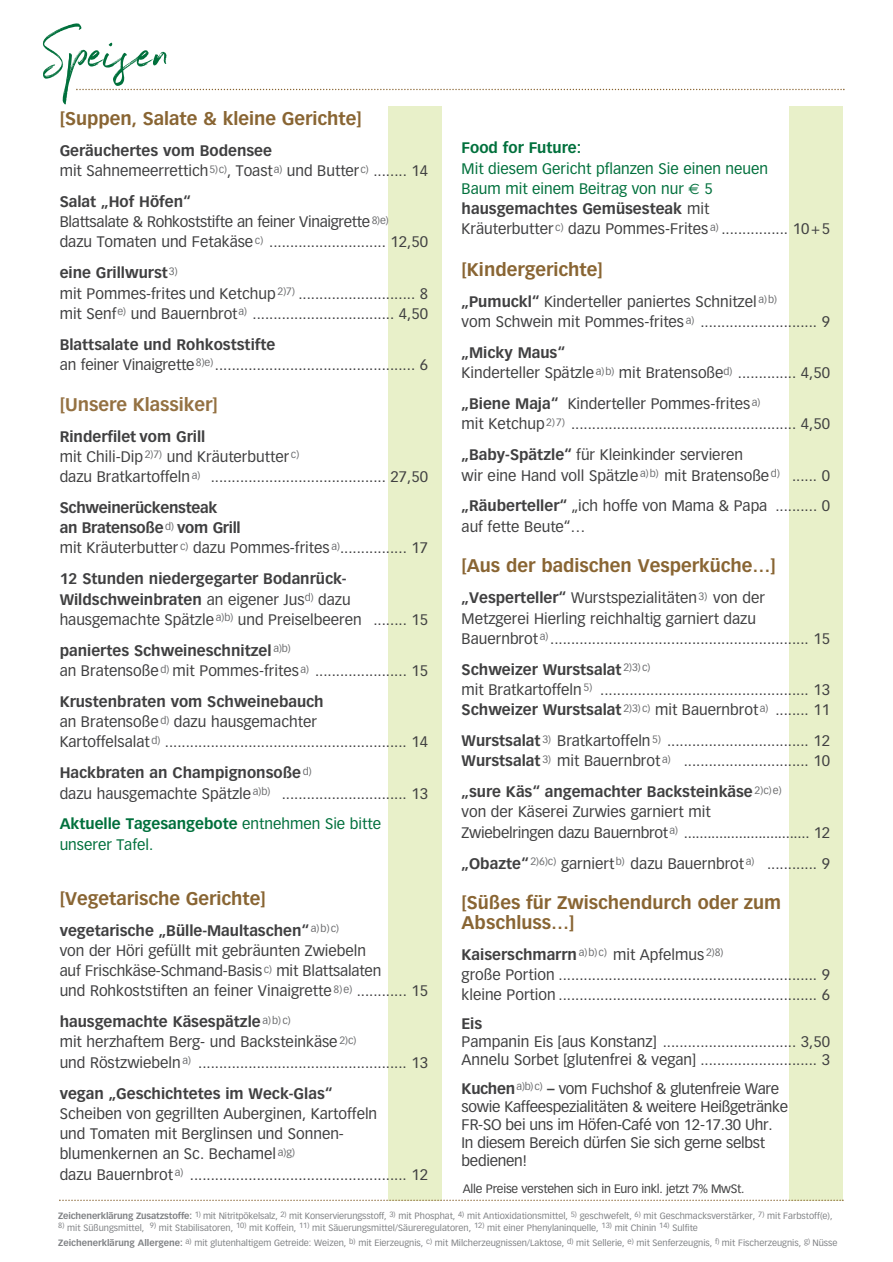
<style>
.page{position:relative;width:893px;height:1262px;background:#fff}
.page>*{position:absolute;margin:0;border:0;box-sizing:border-box;transform-origin:0 0}
.t1{font:700 18px/19.5px "Vectora";color:#896533}
.t2{font:700 18px "Vectora";color:#947142}
.t3{font:15px/20.2px "Vectora";color:#404041}
.t4{font:15px/18px "Vectora";letter-spacing:-.02em;color:#404041}
.t5{font:15px/20.2px "Vectora";color:#00703c}
.t6{font:700 15px "Vectora";color:#404041}
.t7{font:700 15px "Vectora";color:#00703c}
.t8{font:12px "Vectora";letter-spacing:-.02em;color:#404041}
.t9{font:9px/15.5px "Vectora";color:#808285}
.s1{font-weight:700}
.s2{font-family:"Euro Sans"}
.s3{font-weight:700;color:#404041}
.s4{color:#404041}
</style>
<div class="page">
<div style="left:789px;top:106px;width:53px;height:1094px;background:#e8f0c9"></div>
<div style="left:388px;top:106px;width:53px;height:1094px;background:#e8f0c9"></div>
<svg style="left:43px;top:23px;width:801px;height:81px"></svg>
<svg style="left:59px;top:1199px;width:784px;height:2px"></svg>
<p class="t1" style="left:60px;top:110px;width:304px">[Suppen, Salate &amp; kleine Gerichte]</p>
<p class="t3" style="left:60px;top:141px;width:370px"><span class="s1">Geräuchertes vom Bodensee<br></span>mit Sahnemeerrettich<sup>5)c)</sup>, Toast<sup>a)</sup> und Butter<sup>c)</sup> ........ 14</p>
<p class="t4" style="left:60px;top:192px;width:370px;line-height:20.2px"><span class="s1">Salat „Hof Höfen“<br></span>Blattsalate &amp; Rohkoststifte an feiner Vinaigrette<sup>8)e)<br></sup>dazu Tomaten und Fetakäse <sup>c)</sup> ............................ 12,50</p>
<p class="t3" style="left:60px;top:264px;width:370px"><span class="s1">eine Grillwurst</span><sup>3)<br></sup>mit Pommes-frites und Ketchup <sup>2)7)</sup> ............................ 8 mit Senf<sup>e)</sup> und Bauernbrot<sup>a)</sup> .................................. 4,50</p>
<p class="t3" style="left:60px;top:335px;width:370px"><span class="s1">Blattsalate und Rohkoststifte<br></span>an feiner Vinaigrette<sup>8)e)</sup> ................................................ 6</p>
<p class="t2" style="left:60px;top:397px;width:160px">[Unsere Klassiker]</p>
<p class="t3" style="left:60px;top:427px;width:370px"><span class="s1">Rinderfilet vom Grill<br></span>mit Chili-Dip <sup>2)7)</sup> und Kräuterbutter <sup>c)<br></sup>dazu Bratkartoffeln <sup>a)</sup> .......................................... 27,50</p>
<p class="t3" style="left:60px;top:498px;width:370px"><span class="s1">Schweinerückensteak<br>an Bratensoße</span> <sup>d)</sup> <span class="s1">vom Grill<br></span>mit Kräuterbutter <sup>c)</sup> dazu Pommes-frites <sup>a)</sup>................ 17</p>
<p class="t3" style="left:60px;top:570px;width:370px"><span class="s1">12 Stunden niedergegarter Bodanrück-<br>Wildschweinbraten</span> an eigener Jus<sup>d)</sup> dazu hausgemachte Spätzle <sup>a)b)</sup> und Preiselbeeren ........ 15</p>
<p class="t3" style="left:60px;top:641px;width:370px"><span class="s1">paniertes Schweineschnitzel</span> <sup>a)b)<br></sup>an Bratensoße <sup>d)</sup> mit Pommes-frites <sup>a)</sup> ...................... 15</p>
<p class="t3" style="left:60px;top:692px;width:370px"><span class="s1">Krustenbraten vom Schweinebauch<br></span>an Bratensoße <sup>d)</sup> dazu hausgemachter<br>Kartoffelsalat <sup>d)</sup> .......................................................... 14</p>
<p class="t3" style="left:60px;top:763px;width:370px"><span class="s1">Hackbraten an Champignonsoße</span> <sup>d)<br></sup>dazu hausgemachte Spätzle <sup>a)b)</sup> .............................. 13</p>
<p class="t5" style="left:60px;top:815px;width:323px"><span class="s1">Aktuelle Tagesangebote</span> entnehmen Sie bitte unserer Tafel.</p>
<p class="t1" style="left:60px;top:889px;width:208px">[Vegetarische Gerichte]</p>
<p class="t3" style="left:60px;top:921px;width:370px"><span class="s1">vegetarische „Bülle-Maultaschen“</span> <sup>a)b)c)<br></sup>von der Höri gefüllt mit gebräunten Zwiebeln<br>auf Frischkäse-Schmand-Basis <sup>c)</sup> mit Blattsalaten<br>und Rohkoststiften an feiner Vinaigrette <sup>8)e)</sup> ............ 15</p>
<p class="t3" style="left:60px;top:1012px;width:370px"><span class="s1">hausgemachte Käsespätzle</span> <sup>a)b)c)<br></sup>mit herzhaftem Berg- und Backsteinkäse <sup>2)c)<br></sup>und Röstzwiebeln <sup>a)</sup> .................................................. 13</p>
<p class="t6" style="left:60px;top:1087px;width:274px">vegan „Geschichtetes im Weck-Glas“</p>
<p class="t3" style="left:60px;top:1104px;width:370px">Scheiben von gegrillten Auberginen, Kartoffeln<br>und Tomaten mit Berglinsen und Sonnen&shy;blumenkernen an Sc. Bechamel <sup>a)g)<br></sup>dazu Bauernbrot <sup>a)</sup> .................................................... 12</p>
<p class="t7" style="left:461px;top:142px;width:121px">Food for Future:</p>
<p class="t5" style="left:461px;top:159px;width:370px">Mit diesem Gericht pflanzen Sie einen neuen<br>Baum mit einem Beitrag von nur <span class="s2">€</span> 5 <span class="s3">hausgemachtes Gemüsesteak</span> <span class="s4">mit<br>Kräuterbutter</span> <sup>c)</sup> <span class="s4">dazu Pommes-Frites</span> <sup>a)</sup> <span class="s4">................ 10+5</span></p>
<p class="t1" style="left:461px;top:261px;width:142px">[Kindergerichte]</p>
<p class="t3" style="left:461px;top:292px;width:370px"><span class="s1">„Pumuckl“</span> Kinderteller paniertes Schnitzel <sup>a)b)<br></sup>vom Schwein mit Pommes-frites <sup>a)</sup> ............................ 9</p>
<p class="t3" style="left:461px;top:343px;width:370px"><span class="s1">„Micky Maus“<br></span>Kinderteller Spätzle <sup>a)b)</sup> mit Bratensoße<sup>d)</sup> .............. 4,50</p>
<p class="t3" style="left:461px;top:394px;width:370px"><span class="s1">„Biene Maja“</span> Kinderteller Pommes-frites <sup>a)<br></sup>mit Ketchup <sup>2)7)</sup> ...................................................... 4,50</p>
<p class="t3" style="left:461px;top:446px;width:370px"><span class="s1">„Baby-Spätzle“</span> für Kleinkinder servieren<br>wir eine Hand voll Spätzle <sup>a)b)</sup> mit Bratensoße <sup>d)</sup> ...... 0</p>
<p class="t3" style="left:461px;top:497px;width:370px"><span class="s1">„Räuberteller“</span> „ich hoffe von Mama &amp; Papa .......... 0 auf fette Beute“…</p>
<p class="t1" style="left:461px;top:557px;width:315px">[Aus der badischen Vesperküche…]</p>
<p class="t3" style="left:461px;top:589px;width:370px"><span class="s1">„Vesperteller“</span> Wurstspezialitäten <sup>3)</sup> von der<br>Metzgerei Hierling reichhaltig garniert dazu<br>Bauernbrot <sup>a)</sup> .............................................................. 15</p>
<p class="t3" style="left:461px;top:660px;width:370px"><span class="s1">Schweizer Wurstsalat</span> <sup>2)3)c)<br></sup>mit Bratkartoffeln <sup>5)</sup> .................................................. 13<br><span class="s1">Schweizer Wurstsalat</span> <sup>2)3)c)</sup> mit Bauernbrot <sup>a)</sup> ........ 11</p>
<p class="t3" style="left:461px;top:731px;width:370px"><span class="s1">Wurstsalat</span> <sup>3)</sup> Bratkartoffeln <sup>5)</sup> .................................. 12<br><span class="s1">Wurstsalat</span> <sup>3)</sup> mit Bauernbrot <sup>a)</sup> .............................. 10</p>
<p class="t3" style="left:461px;top:782px;width:370px"><span class="s1">„sure Käs“ angemachter Backsteinkäse</span> <sup>2)c)e)<br></sup>von der Käserei Zurwies garniert mit<br>Zwiebelringen dazu Bauernbrot <sup>a)</sup> ................................ 12</p>
<p class="t3" style="left:461px;top:854px;width:370px"><span class="s1">„Obazte“</span> <sup>2)6)c)</sup> garniert <sup>b)</sup> dazu Bauernbrot <sup>a)</sup> ............ 9</p>
<p class="t1" style="left:461px;top:894px;width:321px">[Süßes für Zwischendurch oder zum<br>Abschluss…]</p>
<p class="t3" style="left:461px;top:945px;width:370px"><span class="s1">Kaiserschmarrn</span> <sup>a)b)c)</sup> mit Apfelmus <sup>2)8)<br></sup>große Portion .............................................................. 9 kleine Portion .............................................................. 6</p>
<p class="t6" style="left:461px;top:1017px;width:22px">Eis</p>
<p class="t3" style="left:461px;top:1033px;width:370px;line-height:18px">Pampanin Eis [aus Konstanz] ................................ 3,50<br>Annelu Sorbet [glutenfrei &amp; vegan] ............................ 3</p>
<p class="t4" style="left:461px;top:1080px;width:328px"><span class="s1">Kuchen</span> <sup>a)b)c)</sup> <span class="s1">–</span> vom Fuchshof &amp; glutenfreie Ware sowie Kaffeespezialitäten &amp; weitere Heißgetränke FR-SO bei uns im Höfen-Café von 12-17.30 Uhr.<br>In diesem Bereich dürfen Sie sich gerne selbst bedienen!</p>
<p class="t8" style="left:462px;top:1184px;width:283px">Alle Preise verstehen sich in Euro inkl. jetzt 7% MwSt.</p>
<p class="t9" style="left:58px;top:1209px;width:775px"><span class="s1">Zeichenerklärung Zusatzstoffe:</span> <sup>1)</sup> mit Nitritpökelsalz, <sup>2)</sup> mit Konservierungsstoff, <sup>3)</sup> mit Phosphat, <sup>4)</sup> mit Antioxidationsmittel, <sup>5)</sup> geschwefelt, <sup>6)</sup> mit Geschmacksverstärker, <sup>7)</sup> mit Farbstoff(e),</p>
<p class="t9" style="left:58px;top:1220px;width:780px"><sup>8)</sup> mit Süßungsmittel, <sup>9)</sup> mit Stabilisatoren, <sup>10)</sup> mit Koffein, <sup>11)</sup> mit Säuerungsmittel/Säureregulatoren, <sup>12)</sup> mit einer Phenylaninquelle, <sup>13)</sup> mit Chinin <sup>14)</sup> Sulfite<br><span class="s1">Zeichenerklärung Allergene:</span> <sup>a)</sup> mit glutenhaltigem Getreide: Weizen, <sup>b)</sup> mit Eierzeugnis, <sup>c)</sup> mit Milcherzeugnissen/Laktose, <sup>d)</sup> mit Sellerie, <sup>e)</sup> mit Senferzeugnis, <sup>f)</sup> mit Fischerzeugnis, <sup>g)</sup> Nüsse</p>
</div>
